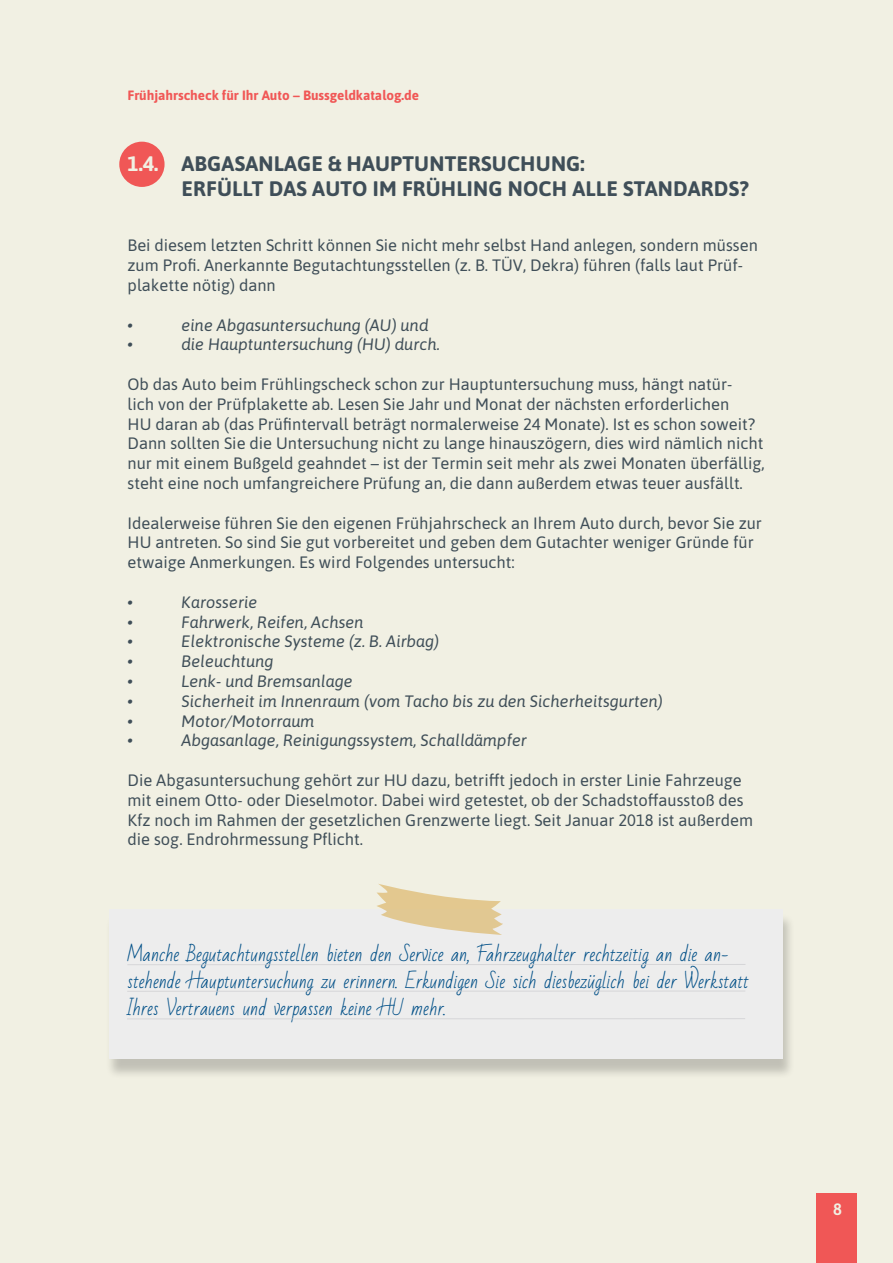
<style>
.page{position:relative;width:893px;height:1263px;background:#f1f0e3}
.page>*{position:absolute;margin:0;border:0;box-sizing:border-box;transform-origin:0 0}
.t1{font:700 21px/25.2px "Asap";letter-spacing:.01em;color:#3f4e58}
.t2{font:18px/27px "Bad Script";color:#004f87}
.t3{font:16.5px/19.8px "Asap";color:#3f4e58}
.t4{font:italic 16.5px "Asap";color:#3f4e58}
.t5{font:600 16.5px "Asap";color:#f1f0e3}
.t6{font:700 13.5px "Asap";color:#f05756}
.s1{color:#f1f0e3}
</style>
<div class="page">
<div style="left:816px;top:1193px;width:41px;height:70px;background:#f05756"></div>
<div style="left:119px;top:142px;width:46px;height:45px;background:#f05756;border-radius:50%"></div>
<div style="left:105px;top:914px;width:690px;height:165px;background:#000;opacity:.2"></div>
<div style="left:110px;top:910px;width:673px;height:149px;background:#ededed"></div>
<svg style="left:377px;top:884px;width:126px;height:51px"></svg>
<hr style="left:127px;top:964px;width:618px;height:1px;background:#cccccf">
<hr style="left:127px;top:990px;width:618px;height:2px;background:#cccccf">
<hr style="left:127px;top:1018px;width:618px;height:1px;background:#cccccf">
<p class="t6" style="left:128px;top:86px;width:293px">Frühjahrscheck für Ihr Auto – Bussgeldkatalog.de</p>
<p class="t1" style="left:182px;top:150px;width:569px;text-indent:-54px"><span class="s1">1.4.</span> ABGASANLAGE &amp; HAUPTUNTERSUCHUNG:<br>ERFÜLLT DAS AUTO IM FRÜHLING NOCH ALLE STANDARDS?</p>
<p class="t3" style="left:128px;top:235px;width:632px">Bei diesem letzten Schritt können Sie nicht mehr selbst Hand anlegen, sondern müssen zum Profi. Anerkannte Begutachtungsstellen (z. B. TÜV, Dekra) führen (falls laut Prüf&shy;plakette nötig) dann</p>
<p class="t4" style="left:128px;top:314px;width:7px">•</p>
<p class="t4" style="left:182px;top:314px;width:248px">eine Abgasuntersuchung (AU) und</p>
<p class="t4" style="left:128px;top:334px;width:7px">•</p>
<p class="t4" style="left:182px;top:334px;width:260px">die Hauptuntersuchung (HU) durch.</p>
<p class="t3" style="left:128px;top:373px;width:639px">Ob das Auto beim Frühlingscheck schon zur Hauptuntersuchung muss, hängt natür-<br>lich von der Prüfplakette ab. Lesen Sie Jahr und Monat der nächsten erforderlichen<br>HU daran ab (das Prüfintervall beträgt normalerweise 24 Monate). Ist es schon soweit?<br>Dann sollten Sie die Untersuchung nicht zu lange hinauszögern, dies wird nämlich nicht nur mit einem Bußgeld geahndet – ist der Termin seit mehr als zwei Monaten überfällig, steht eine noch umfangreichere Prüfung an, die dann außerdem etwas teuer ausfällt.</p>
<p class="t3" style="left:128px;top:512px;width:636px">Idealerweise führen Sie den eigenen Frühjahrscheck an Ihrem Auto durch, bevor Sie zur<br>HU antreten. So sind Sie gut vorbereitet und geben dem Gutachter weniger Gründe für etwaige Anmerkungen. Es wird Folgendes untersucht:</p>
<p class="t4" style="left:128px;top:591px;width:7px">•</p>
<p class="t4" style="left:182px;top:591px;width:77px">Karosserie</p>
<p class="t4" style="left:128px;top:611px;width:7px">•</p>
<p class="t4" style="left:182px;top:611px;width:184px">Fahrwerk, Reifen, Achsen</p>
<p class="t4" style="left:128px;top:631px;width:7px">•</p>
<p class="t4" style="left:182px;top:631px;width:259px">Elektronische Systeme (z. B. Airbag)</p>
<p class="t4" style="left:128px;top:650px;width:7px">•</p>
<p class="t4" style="left:182px;top:650px;width:94px">Beleuchtung</p>
<p class="t4" style="left:128px;top:670px;width:7px">•</p>
<p class="t4" style="left:182px;top:670px;width:173px">Lenk- und Bremsanlage</p>
<p class="t4" style="left:128px;top:690px;width:7px">•</p>
<p class="t4" style="left:182px;top:690px;width:483px">Sicherheit im Innenraum (vom Tacho bis zu den Sicherheitsgurten)</p>
<p class="t4" style="left:128px;top:710px;width:7px">•</p>
<p class="t4" style="left:182px;top:710px;width:135px">Motor/Motorraum</p>
<p class="t4" style="left:128px;top:730px;width:7px">•</p>
<p class="t4" style="left:182px;top:730px;width:347px">Abgasanlage, Reinigungssystem, Schalldämpfer</p>
<p class="t3" style="left:128px;top:769px;width:627px">Die Abgasuntersuchung gehört zur HU dazu, betrifft jedoch in erster Linie Fahrzeuge mit einem Otto- oder Dieselmotor. Dabei wird getestet, ob der Schadstoffausstoß des Kfz noch im Rahmen der gesetzlichen Grenzwerte liegt. Seit Januar 2018 ist außerdem die sog. Endrohrmessung Pflicht.</p>
<p class="t2" style="left:128px;top:941px;width:623px">Manche Begutachtungsstellen bieten den Service an, Fahrzeughalter rechtzeitig an die an&shy;stehende Hauptuntersuchung zu erinnern. Erkundigen Sie sich diesbezüglich bei der Werkstatt<br>Ihres Vertrauens und verpassen keine HU mehr.</p>
<p class="t5" style="left:833px;top:1197px;width:10px">8</p>
</div>
